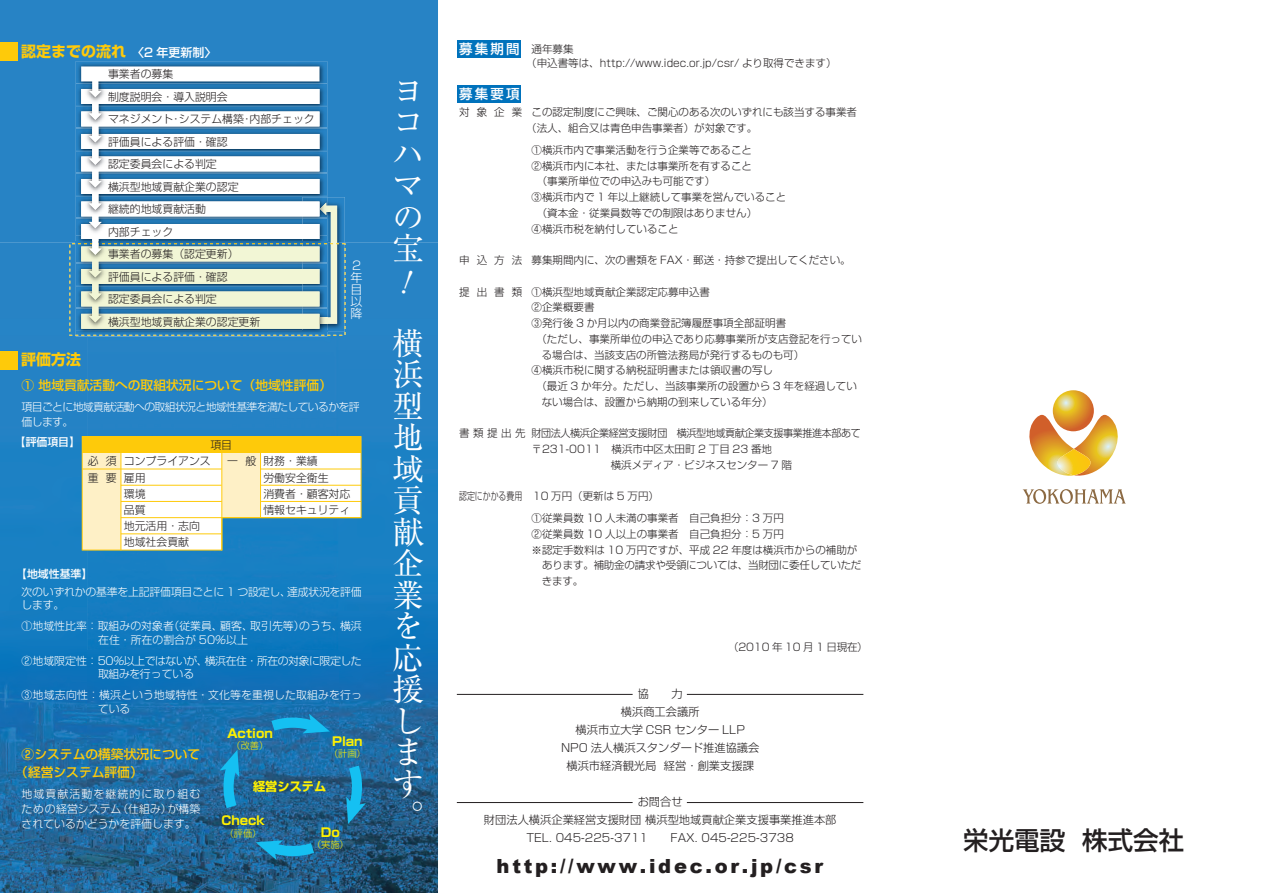
<style>
.page{position:relative;width:1263px;height:893px;background:#fff}
.page>*{position:absolute;margin:0;border:0;box-sizing:border-box;transform-origin:0 0}
.t1{font:31.5px/31.5px "Ryumin";color:#fff}
.t2{font:500 25.5px "Shin Go";color:#231f20}
.t3{font:900 19.5px "Arial";letter-spacing:.14em;color:#231f20}
.t4{font:700 15px "Shin Go";color:#feca0a}
.t5{font:500 13.5px "Shin Go";letter-spacing:.16em;color:#fff}
.t6{font:500 12.75px/18px "Shin Go";color:#feca0a}
.t7{font:700 12.3px "Shin Go";color:#fff101}
.t8{font:300 12px/12px "Shin Go";color:#fff;text-align:justify}
.t9{font:300 11.25px/18px "Shin Go";color:#231f20;text-align:center}
.t10{font:300 10.8px/22.5px "Shin Go";color:#231f20}
.t11{font:300 10.8px/13.5px "Shin Go";color:#fff}
.t12{font:300 10.8px/13.5px "Shin Go";letter-spacing:-.04em;color:#fff}
.t13{font:300 10.8px/15px "Shin Go";letter-spacing:-.06em;color:#fff}
.t14{font:300 10.8px/13.5px "Shin Go";letter-spacing:-.02em;color:#fff}
.t15{font:500 10.8px "Shin Go";color:#fff}
.t16{font:300 10.5px/15.8px "Shin Go";color:#231f20}
.t17{font:300 10.5px/21.8px "Shin Go";color:#231f20;scale:.75 1}
.t18{font:300 10.5px "Shin Go";letter-spacing:-.04em;color:#231f20}
.t19{font:300 10.5px "Shin Go";letter-spacing:-.02em;color:#231f20}
.t20{font:300 9.15px "Shin Go";color:#fff101}
.t21{font:300 7.5px "Shin Go";color:#fff}
.s1{font-weight:500;font-size:12px;color:#fff}
.s2{font-weight:300;font-size:10.5px;color:#231f20}
</style>
<div class="page">
<div style="left:0;top:0;width:438px;height:243px;background:#2783c5"></div>
<img style="left:0;top:243px;width:87px;height:650px">
<img style="left:338px;top:243px;width:100px;height:650px">
<img style="left:87px;top:336px;width:251px;height:557px">
<img style="left:76px;top:336px;width:251px;height:1px">
<img style="left:76px;top:61px;width:251px;height:5px">
<svg style="left:69px;top:66px;width:276px;height:270px"></svg>
<svg style="left:260px;top:712px;width:70px;height:27px;background:#1a86be"></svg>
<svg style="left:341px;top:754px;width:26px;height:70px;background:#1d7fb0"></svg>
<svg style="left:256px;top:835px;width:69px;height:26px;background:#1f7fae"></svg>
<svg style="left:218px;top:750px;width:27px;height:69px;background:#1d83b6"></svg>
<div style="left:0;top:42px;width:17px;height:18px;background:#feca0a"></div>
<div style="left:0;top:351px;width:17px;height:18px;background:#feca0a"></div>
<svg style="left:1053px;top:390px;width:41px;height:41px"></svg>
<svg style="left:1029px;top:415px;width:89px;height:61px"></svg>
<svg style="left:1023px;top:489px;width:103px;height:15px"></svg>
<svg style="left:81px;top:436px;width:281px;height:115px"></svg>
<hr style="left:687px;top:694px;width:176px;height:1px;background:#231f20">
<hr style="left:457px;top:694px;width:176px;height:1px;background:#231f20">
<hr style="left:687px;top:802px;width:176px;height:1px;background:#231f20">
<hr style="left:457px;top:802px;width:176px;height:1px;background:#231f20">
<div style="left:457px;top:41px;width:64px;height:17px;background:#0072bc"></div>
<div style="left:457px;top:86px;width:64px;height:17px;background:#0072bc"></div>
<svg style="left:402px;top:270px;width:11px;height:24px"></svg>
<h3 class="t4" style="left:21px;top:41px;width:197px">認定までの流れ<span class="s1">〈2 年更新制〉</span></h3>
<h3 class="t4" style="left:21px;top:350px;width:61px">評価方法</h3>
<p class="t10" style="left:108px;top:63px;width:208px">事業者の募集<br>制度説明会・導入説明会<br>マネジメント・システム構築・内部チェック評価員による評価・確認<br>認定委員会による判定<br>横浜型地域貢献企業の認定<br>継続的地域貢献活動<br>内部チェック<br>事業者の募集（認定更新）<br>評価員による評価・確認<br>認定委員会による判定<br>横浜型地域貢献企業の認定更新</p>
<p class="t8" style="left:351px;top:259px;width:13px">2年目以降</p>
<p class="t6" style="left:22px;top:375px;width:312px">① 地域貢献活動への取組状況について（地域性評価）</p>
<p class="t13" style="left:22px;top:399px;width:339px">項目ごとに地域貢献活動への取組状況と地域性基準を満たしているかを評価します。</p>
<p class="t15" style="left:15px;top:435px;width:67px">【評価項目】</p>
<p class="t10" style="left:210px;top:434px;width:23px">項目</p>
<p class="t10" style="left:227px;top:433px;width:12px">　</p>
<p class="t10" style="left:227px;top:450px;width:92px">一 般 財務・業績</p>
<p class="t10" style="left:263px;top:466px;width:67px">労働安全衛生</p>
<p class="t10" style="left:263px;top:482px;width:88px">消費者・顧客対応</p>
<p class="t10" style="left:263px;top:498px;width:88px">情報セキュリティ</p>
<p class="t10" style="left:88px;top:450px;width:125px">必 須 コンプライアンス</p>
<p class="t10" style="left:88px;top:466px;width:59px">重 要 雇用</p>
<p class="t10" style="left:124px;top:482px;width:23px">環境</p>
<p class="t10" style="left:124px;top:498px;width:23px">品質</p>
<p class="t10" style="left:124px;top:514px;width:78px">地元活用・志向</p>
<p class="t10" style="left:124px;top:531px;width:67px">地域社会貢献</p>
<p class="t15" style="left:16px;top:567px;width:78px">【地域性基準】</p>
<p class="t14" style="left:22px;top:584px;width:342px">次のいずれかの基準を上記評価項目ごとに 1 つ設定し、達成状況を評価します。</p>
<p class="t21" style="left:22px;top:612px;width:24px">　　　</p>
<p class="t11" style="left:98px;top:619px;width:265px;text-indent:-76px">①地域性比率：取組みの対象者（従業員、顧客、取引先等）のうち、横浜在住・所在の割合が 50％以上</p>
<p class="t12" style="left:98px;top:653px;width:265px;text-indent:-76px">②地域限定性：50％以上ではないが、横浜在住・所在の対象に限定した取組みを行っている</p>
<p class="t21" style="left:22px;top:681px;width:24px">　　　</p>
<p class="t11" style="left:98px;top:688px;width:265px;text-indent:-76px">③地域志向性：横浜という地域特性・文化等を重視した取組みを行っている</p>
<p class="t6" style="left:15px;top:744px;width:187px;text-indent:6px">②システムの構築状況について（経営システム評価）</p>
<p class="t11" style="left:22px;top:786px;width:180px;line-height:15px;text-align:justify">地域貢献活動を継続的に取り組むための経営システム（仕組み）が構築されているかどうかを評価します。</p>
<p class="t7" style="left:227px;top:725px;width:47px">Action</p>
<p class="t20" style="left:232px;top:740px;width:38px">（改善）</p>
<p class="t7" style="left:332px;top:733px;width:32px">Plan</p>
<p class="t20" style="left:329px;top:748px;width:38px">（計画）</p>
<p class="t7" style="left:253px;top:778px;width:75px">経営システム</p>
<p class="t7" style="left:221px;top:812px;width:45px">Check</p>
<p class="t20" style="left:225px;top:827px;width:38px">（評価）</p>
<p class="t7" style="left:321px;top:824px;width:21px">Do</p>
<p class="t20" style="left:312px;top:839px;width:38px">（実施）</p>
<h1 class="t1" style="left:392px;top:75px;width:32px">ヨコハマの宝</h1>
<h1 class="t1" style="left:392px;top:327px;width:33px">横浜型地域貢献企業を応援します。</h1>
<p class="t5" style="left:459px;top:41px;width:116px">募集期間 <span class="s2">通年募集</span></p>
<p class="t16" style="left:526px;top:55px;width:312px">（申込書等は、http://www.idec.or.jp/csr/ より取得できます）</p>
<p class="t5" style="left:459px;top:86px;width:62px">募集要項</p>
<p class="t16" style="left:526px;top:104px;width:332px;text-indent:-67px">対 象 企 業 この認定制度にご興味、ご関心のある次のいずれにも該当する事業者（法人、組合又は青色申告事業者）が対象です。</p>
<p class="t16" style="left:531px;top:142px;width:256px">①横浜市内で事業活動を行う企業等であること<br>②横浜市内に本社、または事業所を有すること<br>　（事業所単位での申込みも可能です）<br>③横浜市内で 1 年以上継続して事業を営んでいること　（資本金・従業員数等での制限はありません）<br>④横浜市税を納付していること</p>
<p class="t16" style="left:459px;top:252px;width:393px">申 込 方 法 募集期間内に、次の書類を FAX・郵送・持参で提出してください。</p>
<p class="t16" style="left:459px;top:283px;width:252px">提 出 書 類 ①横浜型地域貢献企業認定応募申込書</p>
<p class="t16" style="left:531px;top:299px;width:64px">②企業概要書</p>
<p class="t16" style="left:531px;top:315px;width:256px">③発行後 3 か月以内の商業登記簿履歴事項全部証明書</p>
<p class="t16" style="left:536px;top:331px;width:327px">（ただし、事業所単位の申込であり応募事業所が支店登記を行ってい</p>
<p class="t16" style="left:542px;top:346px;width:264px">る場合は、当該支店の所管法務局が発行するものも可）</p>
<p class="t16" style="left:531px;top:362px;width:243px">④横浜市税に関する納税証明書または領収書の写し</p>
<p class="t16" style="left:536px;top:378px;width:322px">（最近 3 か年分。ただし、当該事業所の設置から 3 年を経過してい</p>
<p class="t16" style="left:542px;top:394px;width:232px">ない場合は、設置から納期の到来している年分）</p>
<p class="t18" style="left:459px;top:427px;width:403px">書類提出先 財団法人横浜企業経営支援財団　横浜型地域貢献企業支援事業推進本部あて</p>
<p class="t16" style="left:531px;top:441px;width:242px">〒231-0011　横浜市中区太田町 2 丁目 23 番地</p>
<p class="t16" style="left:611px;top:457px;width:183px">横浜メディア・ビジネスセンター 7 階</p>
<p class="t17" style="left:531px;top:485px;width:338px;text-indent:-72px">認定にかかる費用　10 万円（更新は 5 万円）<br>①従業員数 10 人未満の事業者　自己負担分：3 万円</p>
<p class="t16" style="left:531px;top:526px;width:331px">②従業員数 10 人以上の事業者　自己負担分：5 万円<br>※認定手数料は 10 万円ですが、平成 22 年度は横浜市からの補助が　あります。補助金の請求や受領については、当財団に委任していただ　きます。</p>
<p class="t19" style="left:728px;top:640px;width:141px">（2010 年 10 月 1 日現在）</p>
<p class="t9" style="left:561px;top:684px;width:200px">協　　力<br>横浜商工会議所<br>横浜市立大学 CSR センター LLP<br>NPO 法人横浜スタンダード推進協議会横浜市経済観光局 経営・創業支援課</p>
<p class="t9" style="left:484px;top:792px;width:354px">お問合せ<br>財団法人横浜企業経営支援財団 横浜型地域貢献企業支援事業推進本部<br>TEL. 045-225-3711　　FAX. 045-225-3738</p>
<h3 class="t3" style="left:497px;top:855px;width:328px">http://www.idec.or.jp/csr</h3>
<h2 class="t2" style="left:963px;top:824px;width:222px">栄光電設 株式会社</h2>
</div>
